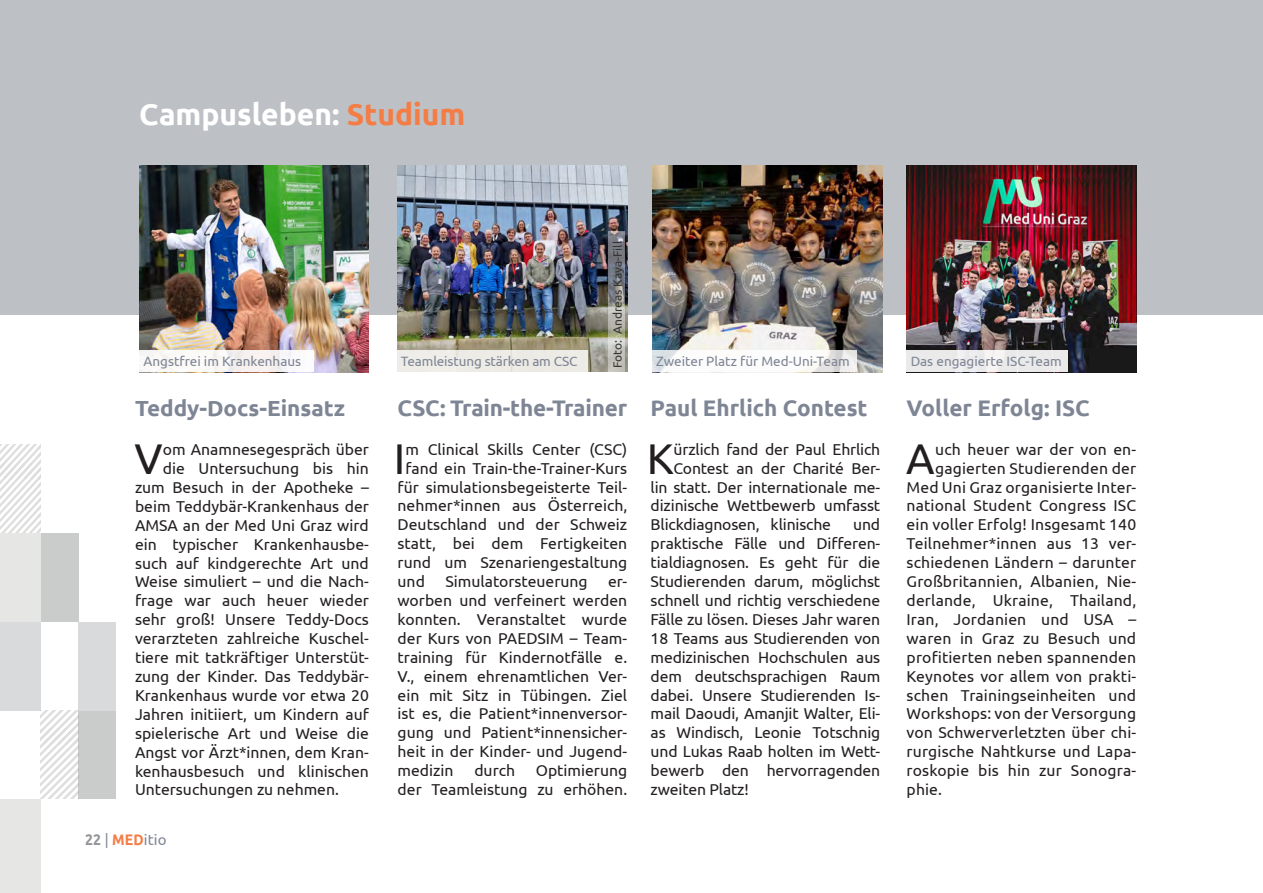
<style>
.page{position:relative;width:1263px;height:893px;background:#fff}
.page>*{position:absolute;margin:0;border:0;box-sizing:border-box;transform-origin:0 0}
.t1{font:43.05px "Ubuntu";color:#231f20}
.t2{font:700 30px "Ubuntu";color:#fff}
.t3{font:700 22.5px "Ubuntu";color:#7e8594}
.t4{font:700 21.9px "Ubuntu";color:#7e8594}
.t5{font:15.75px/18.9px "Ubuntu";color:#231f20;text-align:justify}
.t6{font:15px "Ubuntu";color:#7e8594}
.t7{font:13.5px "Ubuntu";color:#7e8594}
.t8{font:12px "Ubuntu";color:#363536}
.s1{color:#f47d46}
.s2{font-weight:700;font-size:15.3px;color:#939598}
.s3{font-size:15.3px}
.s4{font-weight:700;font-size:15.3px;color:#f47d46}
</style>
<div class="page">
<svg style="left:0;top:445px;width:41px;height:89px"></svg>
<div style="left:79px;top:710px;width:37px;height:89px;background:#cacccb"></div>
<div style="left:79px;top:622px;width:37px;height:88px;background:#d8dadb"></div>
<div style="left:0;top:534px;width:41px;height:88px;background:#e6e6e5"></div>
<div style="left:0;top:799px;width:41px;height:94px;background:#e6e6e5"></div>
<div style="left:41px;top:534px;width:38px;height:88px;background:#cacccb"></div>
<div style="left:0;top:622px;width:41px;height:88px;background:#d8dadb"></div>
<svg style="left:41px;top:710px;width:38px;height:89px"></svg>
<div style="left:0;top:0;width:1263px;height:315px;background:#bdc1c5"></div>
<img style="left:139px;top:166px;width:230px;height:206px">
<img style="left:398px;top:166px;width:229px;height:206px">
<img style="left:653px;top:166px;width:229px;height:206px">
<div style="left:139px;top:351px;width:175px;height:21px;background:#f9f7f4"></div>
<svg style="left:652px;top:351px;width:204px;height:21px"></svg>
<div style="left:396px;top:351px;width:192px;height:21px;background:#edebe6"></div>
<img style="left:906px;top:166px;width:230px;height:206px">
<div style="left:906px;top:351px;width:162px;height:21px;background:#eaeaea"></div>
<svg style="left:608px;top:232px;width:17px;height:140px;background:#9d9f9d"></svg>
<p class="t2" style="left:139px;top:96px;width:328px">Campusleben: <span class="s1">Studium</span></p>
<p class="t8" style="left:610px;top:368px;width:128px;rotate:-90deg">Foto: Andreas Kaya-Fill</p>
<p class="t7" style="left:144px;top:352px;width:159px">Angstfrei im Krankenhaus</p>
<p class="t7" style="left:401px;top:352px;width:178px">Teamleistung stärken am CSC</p>
<p class="t7" style="left:656px;top:352px;width:195px">Zweiter Platz für Med-Uni-Team</p>
<p class="t4" style="left:135px;top:395px;width:212px">Teddy-Docs-Einsatz</p>
<p class="t1" style="left:135px;top:433px;width:30px">V</p>
<p class="t5" style="left:163px;top:440px;width:208px">om Anamnesegespräch über</p>
<p class="t5" style="left:163px;top:459px;width:208px">die Untersuchung bis hin</p>
<p class="t5" style="left:135px;top:477px;width:235px">zum Besuch in der Apotheke –</p>
<p class="t5" style="left:135px;top:496px;width:235px">beim Teddybär-Krankenhaus der</p>
<p class="t5" style="left:135px;top:515px;width:235px">AMSA an der Med Uni Graz wird</p>
<p class="t5" style="left:135px;top:534px;width:235px">ein typischer Krankenhausbe-</p>
<p class="t5" style="left:135px;top:553px;width:235px">such auf kindgerechte Art und</p>
<p class="t5" style="left:135px;top:572px;width:235px">Weise simuliert – und die Nach-</p>
<p class="t5" style="left:135px;top:591px;width:235px">frage war auch heuer wieder</p>
<p class="t5" style="left:135px;top:610px;width:235px">sehr groß! Unsere Teddy-Docs</p>
<p class="t5" style="left:135px;top:629px;width:235px">verarzteten zahlreiche Kuschel-</p>
<p class="t5" style="left:135px;top:648px;width:235px">tiere mit tatkräftiger Unterstüt-</p>
<p class="t5" style="left:135px;top:666px;width:235px">zung der Kinder. Das Teddybär-</p>
<p class="t5" style="left:135px;top:685px;width:235px">Krankenhaus wurde vor etwa 20</p>
<p class="t5" style="left:135px;top:704px;width:235px">Jahren initiiert, um Kindern auf</p>
<p class="t5" style="left:135px;top:723px;width:235px">spielerische Art und Weise die</p>
<p class="t5" style="left:135px;top:742px;width:235px">Angst vor Ärzt*innen, dem Kran-</p>
<p class="t5" style="left:135px;top:761px;width:235px">kenhausbesuch und klinischen</p>
<p class="t5" style="left:135px;top:780px;width:205px">Untersuchungen zu nehmen.</p>
<p class="t6" style="left:85px;top:831px;width:83px"><span class="s2">22</span> <span class="s3">|</span> <span class="s4">MED</span>itio</p>
<p class="t3" style="left:398px;top:394px;width:231px">CSC: Train-the-Trainer</p>
<p class="t1" style="left:394px;top:432px;width:13px">I</p>
<p class="t5" style="left:405px;top:439px;width:223px">m Clinical Skills Center (CSC)</p>
<p class="t5" style="left:405px;top:458px;width:223px">fand ein Train-the-Trainer-Kurs</p>
<p class="t5" style="left:398px;top:477px;width:231px">für simulationsbegeisterte Teil-</p>
<p class="t5" style="left:398px;top:496px;width:231px">nehmer*innen aus Österreich,</p>
<p class="t5" style="left:398px;top:515px;width:231px">Deutschland und der Schweiz</p>
<p class="t5" style="left:398px;top:534px;width:231px">statt, bei dem Fertigkeiten</p>
<p class="t5" style="left:398px;top:553px;width:231px">rund um Szenariengestaltung</p>
<p class="t5" style="left:398px;top:571px;width:29px">und</p>
<p class="t5" style="left:445px;top:571px;width:144px">Simulatorsteuerung</p>
<p class="t5" style="left:398px;top:571px;width:231px;text-indent:211px">er&shy;worben und verfeinert werden konnten. Veranstaltet wurde der Kurs von PAEDSIM – Team&shy;training für Kindernotfälle e.<br>V., einem ehrenamtlichen Ver&shy;ein mit Sitz in Tübingen. Ziel ist es, die Patient*innenversor&shy;gung und Patient*innensicher&shy;heit in der Kinder- und Jugend&shy;medizin</p>
<p class="t5" style="left:474px;top:760px;width:42px">durch</p>
<p class="t5" style="left:398px;top:760px;width:231px;text-align:right">Optimierung<br>der Teamleistung zu erhöhen.</p>
<p class="t3" style="left:651px;top:394px;width:218px">Paul Ehrlich Contest</p>
<p class="t1" style="left:647px;top:432px;width:29px">K</p>
<p class="t5" style="left:673px;top:439px;width:208px">ürzlich fand der Paul Ehrlich</p>
<p class="t5" style="left:673px;top:458px;width:208px">Contest an der Charité Ber-</p>
<p class="t5" style="left:651px;top:477px;width:231px">lin statt. Der internationale me-</p>
<p class="t5" style="left:651px;top:496px;width:231px">dizinische Wettbewerb umfasst</p>
<p class="t5" style="left:651px;top:515px;width:182px">Blickdiagnosen, klinische</p>
<p class="t5" style="left:651px;top:515px;width:231px;text-indent:203px">und praktische Fälle und Differen&shy;tialdiagnosen. Es geht für die Studierenden darum, möglichst schnell und richtig verschiedene Fälle zu lösen. Dieses Jahr waren 18 Teams aus Studierenden von medizinischen Hochschulen aus dem deutschsprachigen Raum dabei. Unsere Studierenden Is&shy;mail Daoudi, Amanjit Walter, Eli&shy;as Windisch, Leonie Totschnig und Lukas Raab holten im Wett&shy;bewerb den hervorragenden zweiten Platz!</p>
<p class="t7" style="left:911px;top:352px;width:152px">Das engagierte ISC-Team</p>
<p class="t3" style="left:906px;top:394px;width:185px">Voller Erfolg: ISC</p>
<p class="t1" style="left:906px;top:432px;width:30px">A</p>
<p class="t5" style="left:935px;top:439px;width:202px">uch heuer war der von en-</p>
<p class="t5" style="left:935px;top:458px;width:202px">gagierten Studierenden der</p>
<p class="t5" style="left:906px;top:477px;width:231px">Med Uni Graz organisierte Inter-</p>
<p class="t5" style="left:906px;top:496px;width:231px">national Student Congress ISC</p>
<p class="t5" style="left:906px;top:515px;width:231px">ein voller Erfolg! Insgesamt 140</p>
<p class="t5" style="left:906px;top:534px;width:231px">Teilnehmer*innen aus 13 ver-</p>
<p class="t5" style="left:906px;top:553px;width:231px">schiedenen Ländern – darunter</p>
<p class="t5" style="left:906px;top:571px;width:231px">Großbritannien, Albanien, Nie-</p>
<p class="t5" style="left:906px;top:590px;width:231px">derlande, Ukraine, Thailand,</p>
<p class="t5" style="left:906px;top:609px;width:231px">Iran, Jordanien und USA –</p>
<p class="t5" style="left:906px;top:628px;width:231px">waren in Graz zu Besuch und</p>
<p class="t5" style="left:906px;top:647px;width:231px">profitierten neben spannenden</p>
<p class="t5" style="left:906px;top:666px;width:231px">Keynotes vor allem von prakti-</p>
<p class="t5" style="left:906px;top:685px;width:231px">schen Trainingseinheiten und</p>
<p class="t5" style="left:906px;top:704px;width:231px">Workshops: von der Versorgung</p>
<p class="t5" style="left:906px;top:723px;width:231px">von Schwerverletzten über chi-</p>
<p class="t5" style="left:906px;top:742px;width:231px">rurgische Nahtkurse und Lapa-</p>
<p class="t5" style="left:906px;top:760px;width:231px">roskopie bis hin zur Sonogra-</p>
<p class="t5" style="left:906px;top:779px;width:37px">phie.</p>
</div>
